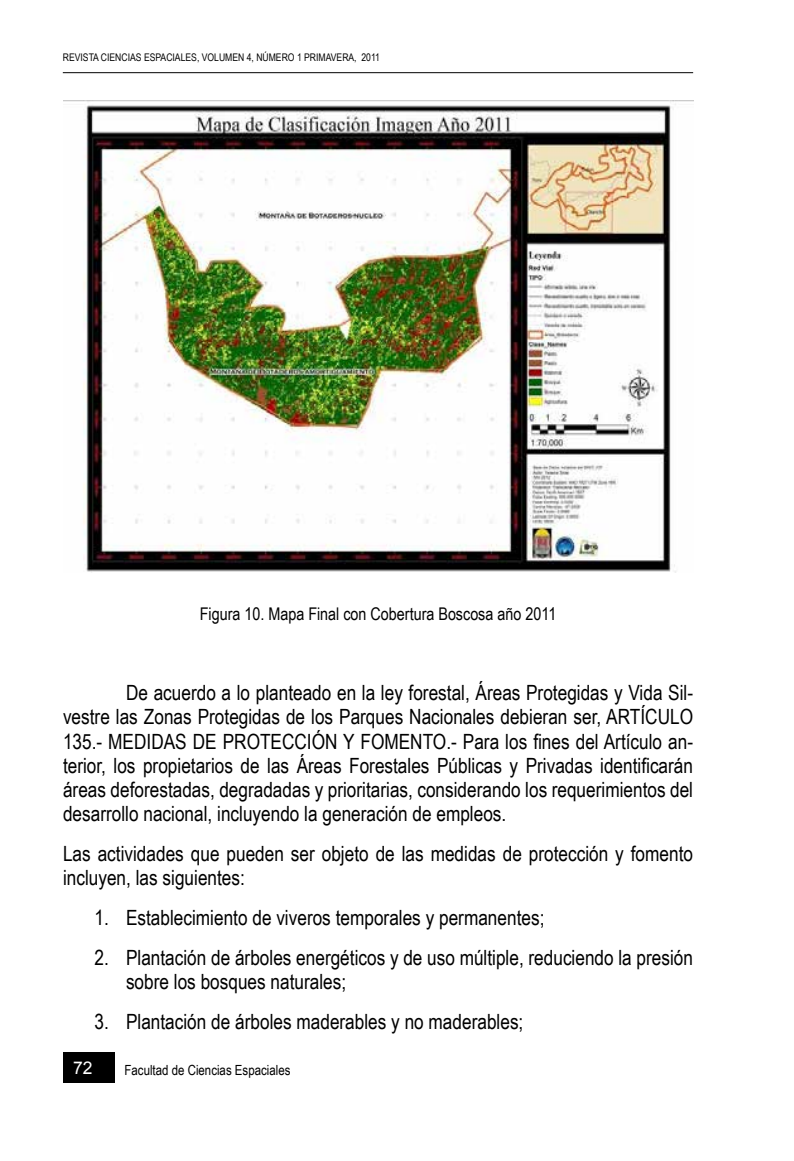
<style>
.page{position:relative;width:794px;height:1161px;background:#fff}
.page>*{position:absolute;margin:0;border:0;box-sizing:border-box;transform-origin:0 0}
.t1{font:21px/24.2px "Arial Narrow";color:#000}
.t2{font:17.5px "Arial Narrow";color:#000}
.t3{font:17.5px "Arial";color:#fff}
.t4{font:14px "Arial Narrow";color:#000}
.t5{font:10.5px "Arial Narrow";color:#000}
</style>
<div class="page">
<div style="left:63px;top:1052px;width:52px;height:30px;background:#000"></div>
<hr style="left:63px;top:72px;width:630px;height:1px;background:#000">
<img style="left:63px;top:101px;width:630px;height:471px">
<p class="t5" style="left:63px;top:50px;width:319px">revista ciencias espaciales, volumen 4, número 1 primavera, 2011</p>
<p class="t2" style="left:200px;top:601px;width:358px">Figura 10. Mapa Final con Cobertura Boscosa año 2011</p>
<p class="t1" style="left:63px;top:680px;width:631px;text-align:justify;text-indent:63px">De acuerdo a lo planteado en la ley forestal, Áreas Protegidas y Vida Sil&shy;vestre las Zonas Protegidas de los Parques Nacionales debieran ser, ARTÍCULO 135.- MEDIDAS DE PROTECCIÓN Y FOMENTO.- Para los fines del Artículo an&shy;terior, los propietarios de las Áreas Forestales Públicas y Privadas identificarán áreas deforestadas, degradadas y prioritarias, considerando los requerimientos del desarrollo nacional, incluyendo la generación de empleos.</p>
<p class="t1" style="left:63px;top:841px;width:631px">Las actividades que pueden ser objeto de las medidas de protección y fomento incluyen, las siguientes:</p>
<p class="t1" style="left:94px;top:905px;width:451px">1. Establecimiento de viveros temporales y permanentes;</p>
<p class="t1" style="left:126px;top:944px;width:568px;text-indent:-32px">2. Plantación de árboles energéticos y de uso múltiple, reduciendo la presión sobre los bosques naturales;</p>
<p class="t1" style="left:94px;top:1009px;width:430px">3. Plantación de árboles maderables y no maderables;</p>
<p class="t3" style="left:73px;top:1056px;width:21px">72</p>
<p class="t4" style="left:124px;top:1060px;width:167px">Facultad de Ciencias Espaciales</p>
</div>
